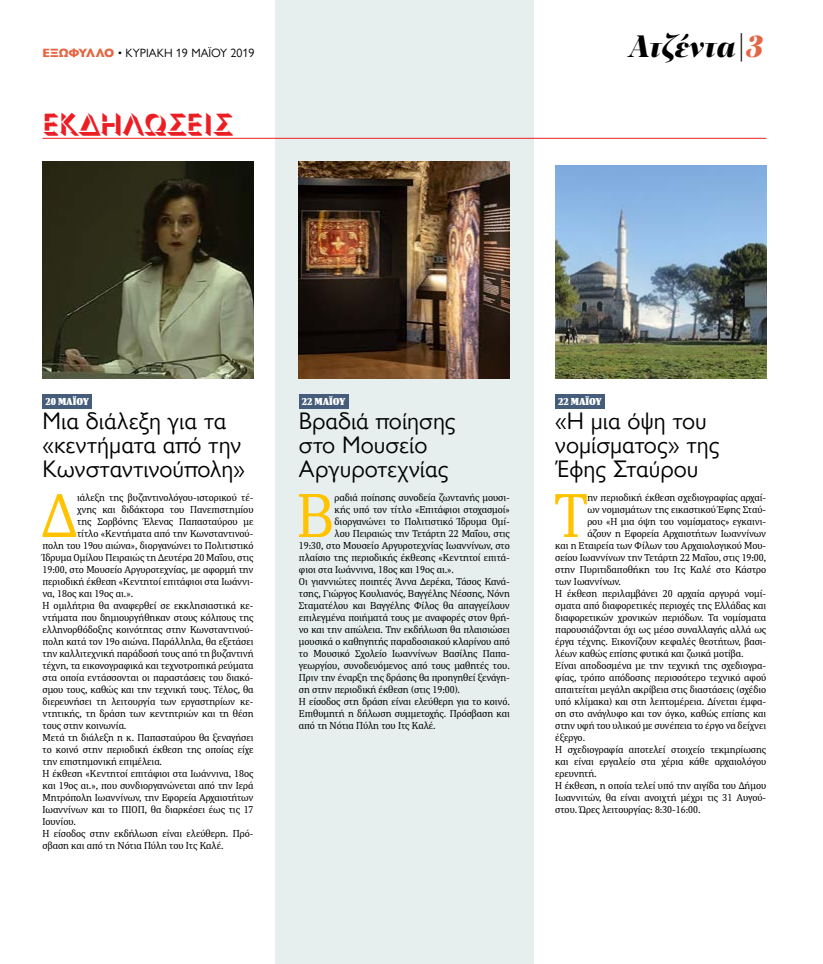
<style>
.page{position:relative;width:823px;height:964px;background:#fff}
.page>*{position:absolute;margin:0;border:0;box-sizing:border-box;transform-origin:0 0}
.t1{font:61.7px "PFDIN Serif";color:#ffc300}
.t2{font:italic 900 32px "PF Regal Display Pro";color:#000}
.t3{font:300 30px "Gill Sans Nova Shadowed";color:#ed1d24}
.t4{font:24px/24px "Gill Sans Nova";color:#000}
.t5{font:12px "Gill Sans Nova";color:#000}
.t6{font:10px "PFDIN Serif";color:#000}
.t7{font:900 10px "PFDIN Serif";color:#fff}
.s1{font-weight:800;color:#e46644}
.s2{color:#e46644}
</style>
<div class="page">
<div style="left:275px;top:0;width:258px;height:964px;background:#e6efee"></div>
<div style="left:299px;top:394px;width:49px;height:14px;background:#455c7b"></div>
<hr style="left:43px;top:138px;width:722px;height:1px;background:#ed1d24">
<div style="left:43px;top:394px;width:49px;height:14px;background:#455c7b"></div>
<div style="left:555px;top:394px;width:49px;height:14px;background:#455c7b"></div>
<img style="left:43px;top:162px;width:210px;height:217px">
<img style="left:299px;top:162px;width:210px;height:217px">
<img style="left:555px;top:165px;width:210px;height:214px">
<p class="t5" style="left:43px;top:45px;width:213px"><span class="s1">ΕΞΩΦΥΛΛΟ</span> • ΚΥΡΙΑΚΗ 19 ΜΑΪΟΥ 2019</p>
<h3 class="t3" style="left:43px;top:106px;width:192px">ΕΚΔΗΛΩΣΕΙΣ</h3>
<h2 class="t2" style="left:628px;top:26px;width:137px">Ατζέντα|<span class="s2">3</span></h2>
<p class="t7" style="left:45px;top:395px;width:45px">20 ΜΑΐΟΥ</p>
<h3 class="t4" style="left:43px;top:409px;width:204px">Μια διάλεξη για τα «κεντήματα από την<br>Κωνσταντινούπολη»</h3>
<h1 class="t1" style="left:42px;top:477px;width:37px">Δ</h1>
<p class="t6" style="left:77px;top:491px;width:178px">ιάλεξη της βυζαντινολόγου-ιστορικού τέ-</p>
<p class="t6" style="left:77px;top:503px;width:178px">χνης και διδάκτορα του Πανεπιστημίου</p>
<p class="t6" style="left:77px;top:515px;width:178px">της Σορβόνης Έλενας Παπασταύρου με</p>
<p class="t6" style="left:77px;top:527px;width:178px">τίτλο «Κεντήματα από την Κωνσταντινού-</p>
<p class="t6" style="left:43px;top:539px;width:212px">πολη του 19ου αιώνα», διοργανώνει το Πολιτιστικό</p>
<p class="t6" style="left:43px;top:551px;width:212px">Ίδρυμα Ομίλου Πειραιώς τη Δευτέρα 20 Μαΐου, στις</p>
<p class="t6" style="left:43px;top:563px;width:212px">19:00, στο Μουσείο Αργυροτεχνίας, με αφορμή την</p>
<p class="t6" style="left:43px;top:575px;width:212px">περιοδική έκθεση «Κεντητοί επιτάφιοι στα Ιωάννι-</p>
<p class="t6" style="left:43px;top:587px;width:92px">να, 18ος και 19ος αι.».</p>
<p class="t6" style="left:43px;top:599px;width:212px">Η ομιλήτρια θα αναφερθεί σε εκκλησιαστικά κε-</p>
<p class="t6" style="left:43px;top:611px;width:212px">ντήματα που δημιουργήθηκαν στους κόλπους της</p>
<p class="t6" style="left:43px;top:623px;width:212px">ελληνορθόδοξης κοινότητας στην Κωνσταντινού-</p>
<p class="t6" style="left:43px;top:635px;width:212px">πολη κατά τον 19ο αιώνα. Παράλληλα, θα εξετάσει</p>
<p class="t6" style="left:43px;top:647px;width:212px">την καλλιτεχνική παράδοσή τους από τη βυζαντινή</p>
<p class="t6" style="left:43px;top:659px;width:212px">τέχνη, τα εικονογραφικά και τεχνοτροπικά ρεύματα</p>
<p class="t6" style="left:43px;top:671px;width:212px">στα οποία εντάσσονται οι παραστάσεις του διακό-</p>
<p class="t6" style="left:43px;top:683px;width:212px">σμου τους, καθώς και την τεχνική τους. Τέλος, θα</p>
<p class="t6" style="left:43px;top:695px;width:212px">διερευνήσει τη λειτουργία των εργαστηρίων κε-</p>
<p class="t6" style="left:43px;top:707px;width:212px">ντητικής, τη δράση των κεντητριών και τη θέση</p>
<p class="t6" style="left:43px;top:719px;width:85px">τους στην κοινωνία.</p>
<p class="t6" style="left:43px;top:731px;width:212px">Μετά τη διάλεξη η κ. Παπασταύρου θα ξεναγήσει</p>
<p class="t6" style="left:43px;top:743px;width:212px">το κοινό στην περιοδική έκθεση της οποίας είχε</p>
<p class="t6" style="left:43px;top:755px;width:121px">την επιστημονική επιμέλεια.</p>
<p class="t6" style="left:43px;top:767px;width:212px">Η έκθεση «Κεντητοί επιτάφιοι στα Ιωάννινα, 18ος</p>
<p class="t6" style="left:43px;top:779px;width:212px">και 19ος αι.», που συνδιοργανώνεται από την Ιερά</p>
<p class="t6" style="left:43px;top:791px;width:212px">Μητρόπολη Ιωαννίνων, την Εφορεία Αρχαιοτήτων</p>
<p class="t6" style="left:43px;top:803px;width:212px">Ιωαννίνων και το ΠΙΟΠ, θα διαρκέσει έως τις 17</p>
<p class="t6" style="left:43px;top:815px;width:35px">Ιουνίου.</p>
<p class="t6" style="left:43px;top:827px;width:212px">Η είσοδος στην εκδήλωση είναι ελεύθερη. Πρό-</p>
<p class="t6" style="left:43px;top:839px;width:182px">σβαση και από τη Νότια Πύλη του Ιτς Καλέ.</p>
<p class="t7" style="left:301px;top:395px;width:45px">22 ΜΑΐΟΥ</p>
<h3 class="t4" style="left:299px;top:409px;width:158px">Βραδιά ποίησης στο Μουσείο<br>Αργυροτεχνίας</h3>
<h1 class="t1" style="left:296px;top:477px;width:40px">B</h1>
<p class="t6" style="left:334px;top:491px;width:177px">ραδιά ποίησης συνοδεία ζωντανής μουσι-</p>
<p class="t6" style="left:334px;top:503px;width:177px">κής υπό τον τίτλο «Επιτάφιοι στοχασμοί»</p>
<p class="t6" style="left:334px;top:515px;width:177px">διοργανώνει το Πολιτιστικό Ίδρυμα Ομί-</p>
<p class="t6" style="left:334px;top:527px;width:177px">λου Πειραιώς την Τετάρτη 22 Μαΐου, στις</p>
<p class="t6" style="left:299px;top:539px;width:212px">19:30, στο Μουσείο Αργυροτεχνίας Ιωαννίνων, στο</p>
<p class="t6" style="left:299px;top:551px;width:212px">πλαίσιο της περιοδικής έκθεσης «Κεντητοί επιτά-</p>
<p class="t6" style="left:299px;top:563px;width:156px">φιοι στα Ιωάννινα, 18ος και 19ος αι.».</p>
<p class="t6" style="left:299px;top:575px;width:212px">Οι γιαννιώτες ποιητές Άννα Δερέκα, Τάσος Κανά-</p>
<p class="t6" style="left:299px;top:587px;width:212px">τσης, Γιώργος Κουλιανός, Βαγγέλης Νέσσης, Νόνη</p>
<p class="t6" style="left:299px;top:599px;width:212px">Σταματέλου και Βαγγέλης Φίλος θα απαγγείλουν</p>
<p class="t6" style="left:299px;top:611px;width:212px">επιλεγμένα ποιήματά τους με αναφορές στον θρή-</p>
<p class="t6" style="left:299px;top:623px;width:212px">νο και την απώλεια. Την εκδήλωση θα πλαισιώσει</p>
<p class="t6" style="left:299px;top:635px;width:212px">μουσικά ο καθηγητής παραδοσιακού κλαρίνου από</p>
<p class="t6" style="left:299px;top:647px;width:212px">το Μουσικό Σχολείο Ιωαννίνων Βασίλης Παπα-</p>
<p class="t6" style="left:299px;top:659px;width:212px">γεωργίου, συνοδευόμενος από τους μαθητές του.</p>
<p class="t6" style="left:299px;top:671px;width:212px">Πριν την έναρξη της δράσης θα προηγηθεί ξενάγη-</p>
<p class="t6" style="left:299px;top:683px;width:162px">ση στην περιοδική έκθεση (στις 19:00).</p>
<p class="t6" style="left:299px;top:695px;width:212px">Η είσοδος στη δράση είναι ελεύθερη για το κοινό.</p>
<p class="t6" style="left:299px;top:707px;width:212px">Επιθυμητή η δήλωση συμμετοχής. Πρόσβαση και</p>
<p class="t6" style="left:299px;top:719px;width:138px">από τη Νότια Πύλη του Ιτς Καλέ.</p>
<p class="t7" style="left:557px;top:395px;width:45px">22 ΜΑΐΟΥ</p>
<h3 class="t4" style="left:555px;top:409px;width:166px">«Η μια όψη του νομίσματος» της<br>Έφης Σταύρου</h3>
<h1 class="t1" style="left:554px;top:477px;width:34px">Τ</h1>
<p class="t6" style="left:587px;top:491px;width:180px">ην περιοδική έκθεση σχεδιογραφίας αρχαί-</p>
<p class="t6" style="left:587px;top:503px;width:180px">ων νομισμάτων της εικαστικού Έφης Σταύ-</p>
<p class="t6" style="left:587px;top:515px;width:180px">ρου «Η μια όψη του νομίσματος» εγκαινι-</p>
<p class="t6" style="left:587px;top:527px;width:180px">άζουν η Εφορεία Αρχαιοτήτων Ιωαννίνων</p>
<p class="t6" style="left:555px;top:539px;width:212px">και η Εταιρεία των Φίλων του Αρχαιολογικού Μου-</p>
<p class="t6" style="left:555px;top:551px;width:212px">σείου Ιωαννίνων την Τετάρτη 22 Μαΐου, στις 19:00,</p>
<p class="t6" style="left:555px;top:563px;width:212px">στην Πυριτιδαποθήκη του Ιτς Καλέ στο Κάστρο</p>
<p class="t6" style="left:555px;top:575px;width:67px">των Ιωαννίνων.</p>
<p class="t6" style="left:555px;top:587px;width:212px">Η έκθεση περιλαμβάνει 20 αρχαία αργυρά νομί-</p>
<p class="t6" style="left:555px;top:599px;width:212px">σματα από διαφορετικές περιοχές της Ελλάδας και</p>
<p class="t6" style="left:555px;top:611px;width:212px">διαφορετικών χρονικών περιόδων. Τα νομίσματα</p>
<p class="t6" style="left:555px;top:623px;width:212px">παρουσιάζονται όχι ως μέσο συναλλαγής αλλά ως</p>
<p class="t6" style="left:555px;top:635px;width:212px">έργα τέχνης. Εικονίζουν κεφαλές θεοτήτων, βασι-</p>
<p class="t6" style="left:555px;top:647px;width:190px">λέων καθώς επίσης φυτικά και ζωικά μοτίβα.</p>
<p class="t6" style="left:555px;top:659px;width:212px">Είναι αποδοσμένα με την τεχνική της σχεδιογρα-</p>
<p class="t6" style="left:555px;top:671px;width:212px">φίας, τρόπο απόδοσης περισσότερο τεχνικό αφού</p>
<p class="t6" style="left:555px;top:683px;width:212px">απαιτείται μεγάλη ακρίβεια στις διαστάσεις (σχέδιο</p>
<p class="t6" style="left:555px;top:695px;width:212px">υπό κλίμακα) και στη λεπτομέρεια. Δίνεται έμφα-</p>
<p class="t6" style="left:555px;top:707px;width:212px">ση στο ανάγλυφο και τον όγκο, καθώς επίσης και</p>
<p class="t6" style="left:555px;top:719px;width:212px">στην υφή του υλικού με συνέπεια το έργο να δείχνει</p>
<p class="t6" style="left:555px;top:731px;width:31px">έξεργο.</p>
<p class="t6" style="left:555px;top:743px;width:212px">Η σχεδιογραφία αποτελεί στοιχείο τεκμηρίωσης</p>
<p class="t6" style="left:555px;top:755px;width:212px">και είναι εργαλείο στα χέρια κάθε αρχαιολόγου</p>
<p class="t6" style="left:555px;top:767px;width:43px">ερευνητή.</p>
<p class="t6" style="left:555px;top:779px;width:212px">Η έκθεση, η οποία τελεί υπό την αιγίδα του Δήμου</p>
<p class="t6" style="left:555px;top:791px;width:212px">Ιωαννιτών, θα είναι ανοιχτή μέχρι τις 31 Αυγού-</p>
<p class="t6" style="left:555px;top:803px;width:147px">στου. Ώρες λειτουργίας: 8:30-16:00.</p>
</div>
